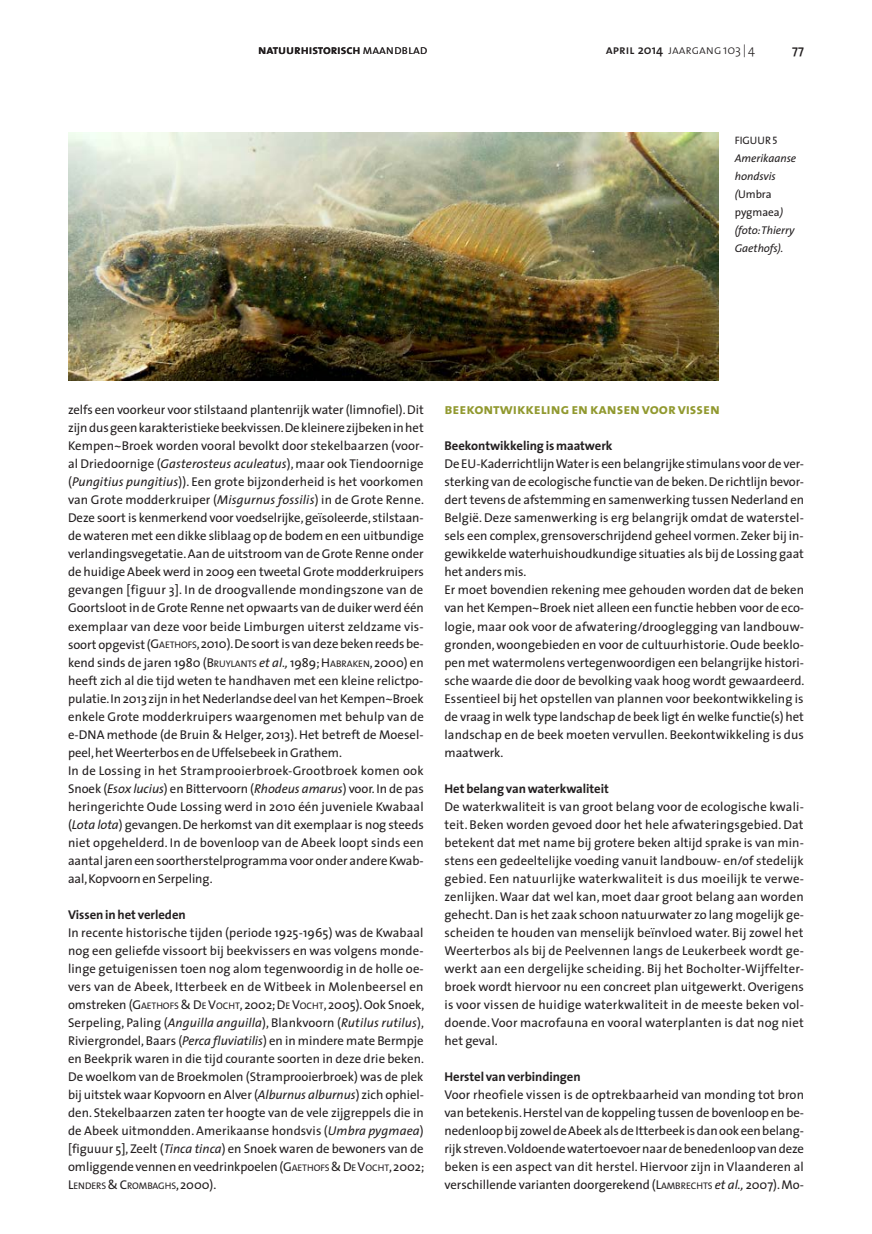
<style>
.page{position:relative;width:872px;height:1234px;background:#fff}
.page>*{position:absolute;margin:0;border:0;box-sizing:border-box;transform-origin:0 0}
.t1{font:15px "The Sans Bold Caps";letter-spacing:-.005em;color:#91992f}
.t2{font:12.75px/18px "The Sans";letter-spacing:-.005em;color:#231f20;text-align:justify}
.t3{font:700 12.75px "The Sans";letter-spacing:-.005em;color:#231f20}
.t4{font:12.75px "The Sans Semi Bold Caps";letter-spacing:-.005em;color:#231f20}
.t5{font:12.75px "The Sans Light Caps";letter-spacing:-.005em;color:#231f20}
.t6{font:600 12.75px "The Sans";color:#231f20}
.t7{font:italic 11.25px/18px "The Sans";letter-spacing:-.005em;color:#231f20}
.t8{font:10.8px "The Sans Caps";letter-spacing:-.005em;color:#231f20}
.t9{font:9.6px "The Sans";letter-spacing:-.005em;color:#231f20}
.s1{font-family:"The Sans Light Caps"}
.s2{font-family:"The Sans Semi Bold Caps"}
.s3{font-family:"The Sans";font-weight:600}
.s4{font-family:"The Sans";font-weight:300}
.s5{font-style:normal}
.s6{font-style:italic}
.s7{font-style:inherit}
.s8{font-size:9.6px}
.s9{font-size:12.75px}
</style>
<div class="page">
<img style="left:68px;top:132px;width:650px;height:249px">
<p class="t4" style="left:258px;top:39px;width:171px">natuurhistorisch<span class="s1">maandblad</span></p>
<p class="t5" style="left:606px;top:39px;width:151px"><span class="s2">april</span> <span class="s3">2014</span> jaargang <span class="s4">103 | 4</span></p>
<p class="t6" style="left:792px;top:39px;width:13px">77</p>
<p class="t8" style="left:735px;top:131px;width:44px">FIGUUR 5</p>
<p class="t7" style="left:735px;top:149px;width:63px">Amerikaanse hondsvis (<span class="s5">Umbra pygmaea</span>) (foto: Thierry<br>Gaethofs).</p>
<p class="t2" style="left:68px;top:400px;width:357px;text-align:left">zelfs een voorkeur voor stilstaand plantenrijk water (limnofiel). Dit zijn dus geen karakteristieke beekvissen. De kleinere zijbeken in het Kempen~Broek worden vooral bevolkt door stekelbaarzen (voor&shy;al Driedoornige (<span class="s6">Gasterosteus aculeatus</span>), maar ook Tiendoornige (<span class="s6">Pungitius pungitius</span>)). Een grote bijzonderheid is het voorkomen van Grote modderkruiper (<span class="s6">Misgurnus fossilis</span>) in de Grote Renne.<br>Deze soort is kenmerkend voor voedselrijke, geïsoleerde, stilstaan&shy;de wateren met een dikke sliblaag op de bodem en een uitbundige verlandingsvegetatie. Aan de uitstroom van de Grote Renne onder de huidige Abeek werd in 2009 een tweetal Grote modderkruipers gevangen [figuur 3]. In de droogvallende mondingszone van de Goortsloot in de Grote Renne net opwaarts van de duiker werd één exemplaar van deze voor beide Limburgen uiterst zeldzame vis&shy;soort opgevist (<span class="s7">G</span><span class="s8">AETH OFS</span>, 2010). De soort is van deze beken reeds be&shy;kend sinds de jaren 1980 (<span class="s7">B</span> <span class="s8">RUYLANTS</span> <span class="s6">et al.,</span> 1989; <span class="s7">H</span><span class="s8">ABRAKEN</span><span class="s7">, 2000</span>) en heeft zich al die tijd weten te handhaven met een kleine relictpo&shy;pulatie. In 2013 zijn in het Nederlandse deel van het Kempen~Broek enkele Grote modderkruipers waargenomen met behulp van de e-DNA methode (de Bruin &amp; Helger, 2013). Het betreft de Moesel&shy;peel, het Weerterbos en de Uffelsebeek in Grathem.<br>In de Lossing in het Stramprooierbroek-Grootbroek komen ook Snoek (<span class="s6">Esox lucius</span>) en Bittervoorn (<span class="s6">Rhodeus amarus</span>) voor. In de pas heringerichte Oude Lossing werd in 2010 één juveniele Kwabaal (<span class="s6">Lota lota</span>) gevangen. De herkomst van dit exemplaar is nog steeds niet opgehelderd. In de bovenloop van de Abeek loopt sinds een aantal jaren een soortherstelprogramma voor onder andere Kwab&shy;aal, Kopvoorn en Serpeling.</p>
<p class="t3" style="left:68px;top:903px;width:119px">Vissen in het verleden</p>
<p class="t2" style="left:68px;top:922px;width:358px">In recente historische tijden (periode 1925-1965) was de Kwabaal nog een geliefde vissoort bij beekvissers en was volgens monde&shy;linge getuigenissen toen nog alom tegenwoordig in de holle oe&shy;vers van de Abeek, Itterbeek en de Witbeek in Molenbeersel en omstreken (<span class="s7">G</span><span class="s8">AETHOFS</span> <span class="s7">&amp; D</span> <span class="s8">E</span> <span class="s7">V</span><span class="s8">OCHT</span>, 2002; <span class="s7">D</span> <span class="s8">E</span> <span class="s7">V</span><span class="s8">OCHT</span>, 2005). Ook Snoek, Serpeling, Paling (<span class="s6">Anguilla anguilla</span>), Blankvoorn (<span class="s6">Rutilus rutilus</span>), Riviergrondel, Baars (<span class="s6">Perca fluviatilis</span>) en in mindere mate Bermpje en Beekprik waren in die tijd courante soorten in deze drie beken.<br>De woelkom van de Broekmolen (Stramprooierbroek) was de plek bij uitstek waar Kopvoorn en Alver (<span class="s6">Alburnus alburnus</span>) zich ophiel&shy;den. Stekelbaarzen zaten ter hoogte van de vele zijgreppels die in de Abeek uitmondden. Amerikaanse hondsvis (<span class="s6">Umbra pygmaea</span>) [figuuur 5], Zeelt (<span class="s6">Tinca tinca</span>) en Snoek waren de bewoners van de omliggende vennen en veedrinkpoelen (<span class="s7">G</span><span class="s8">AETHOFS</span> <span class="s7">&amp; D</span> <span class="s8">E</span><span class="s7">V</span><span class="s8">OCHT</span>, 2002;</p>
<p class="t9" style="left:68px;top:1177px;width:150px"><span class="s9">L</span>ENDERS <span class="s9">&amp; C</span>ROMBAGH S<span class="s9">, 2000</span><span class="s9">).</span></p>
<p class="t1" style="left:444px;top:396px;width:277px">beekontwikkeling en kansen voor vissen</p>
<p class="t3" style="left:444px;top:435px;width:170px">Beekontwikkeling is maatwerk</p>
<p class="t2" style="left:444px;top:454px;width:361px;text-align:left">De EU-Kaderrichtlijn Water is een belangrijke stimulans voor de ver&shy;sterking van de ecologische functie van de beken. De richtlijn bevor&shy;dert tevens de afstemming en samenwerking tussen Nederland en België. Deze samenwerking is erg belangrijk omdat de waterstel&shy;sels een complex, grensoverschrijdend geheel vormen. Zeker bij in&shy;gewikkelde waterhuishoudkundige situaties als bij de Lossing gaat het anders mis.<br>Er moet bovendien rekening mee gehouden worden dat de beken van het Kempen~Broek niet alleen een functie hebben voor de eco&shy;logie, maar ook voor de afwatering/drooglegging van landbouw&shy;gronden, woongebieden en voor de cultuurhistorie. Oude beeklo&shy;pen met watermolens vertegenwoordigen een belangrijke histori&shy;sche waarde die door de bevolking vaak hoog wordt gewaardeerd.<br>Essentieel bij het opstellen van plannen voor beekontwikkeling is de vraag in welk type landschap de beek ligt én welke functie(s) het landschap en de beek moeten vervullen. Beekontwikkeling is dus maatwerk.</p>
<p class="t3" style="left:444px;top:777px;width:166px">Het belang van waterkwaliteit</p>
<p class="t2" style="left:444px;top:796px;width:361px">De waterkwaliteit is van groot belang voor de ecologische kwali&shy;teit. Beken worden gevoed door het hele afwateringsgebied. Dat betekent dat met name bij grotere beken altijd sprake is van min&shy;stens een gedeeltelijke voeding vanuit landbouw- en/of stedelijk gebied. Een natuurlijke waterkwaliteit is dus moeilijk te verwe&shy;zenlijken. Waar dat wel kan, moet daar groot belang aan worden gehecht. Dan is het zaak schoon natuurwater zo lang mogelijk ge&shy;scheiden te houden van menselijk beïnvloed water. Bij zowel het Weerterbos als bij de Peelvennen langs de Leukerbeek wordt ge&shy;werkt aan een dergelijke scheiding. Bij het Bocholter-Wijffelter&shy;broek wordt hiervoor nu een concreet plan uitgewerkt. Overigens is voor vissen de huidige waterkwaliteit in de meeste beken vol&shy;doende. Voor macrofauna en vooral waterplanten is dat nog niet het geval.</p>
<p class="t3" style="left:444px;top:1065px;width:138px">Herstel van verbindingen</p>
<p class="t2" style="left:444px;top:1084px;width:361px">Voor rheofiele vissen is de optrekbaarheid van monding tot bron van betekenis. Herstel van de koppeling tussen de bovenloop en be&shy;nedenloop bij zowel de Abeek als de Itterbeek is dan ook een belang&shy;rijk streven. Voldoende watertoevoer naar de benedenloop van deze beken is een aspect van dit herstel. Hiervoor zijn in Vlaanderen al verschillende varianten doorgerekend (<span class="s7">L</span><span class="s8">AMBRECHTS</span> <span class="s6">et al.,</span> 2007). Mo-</p>
</div>
